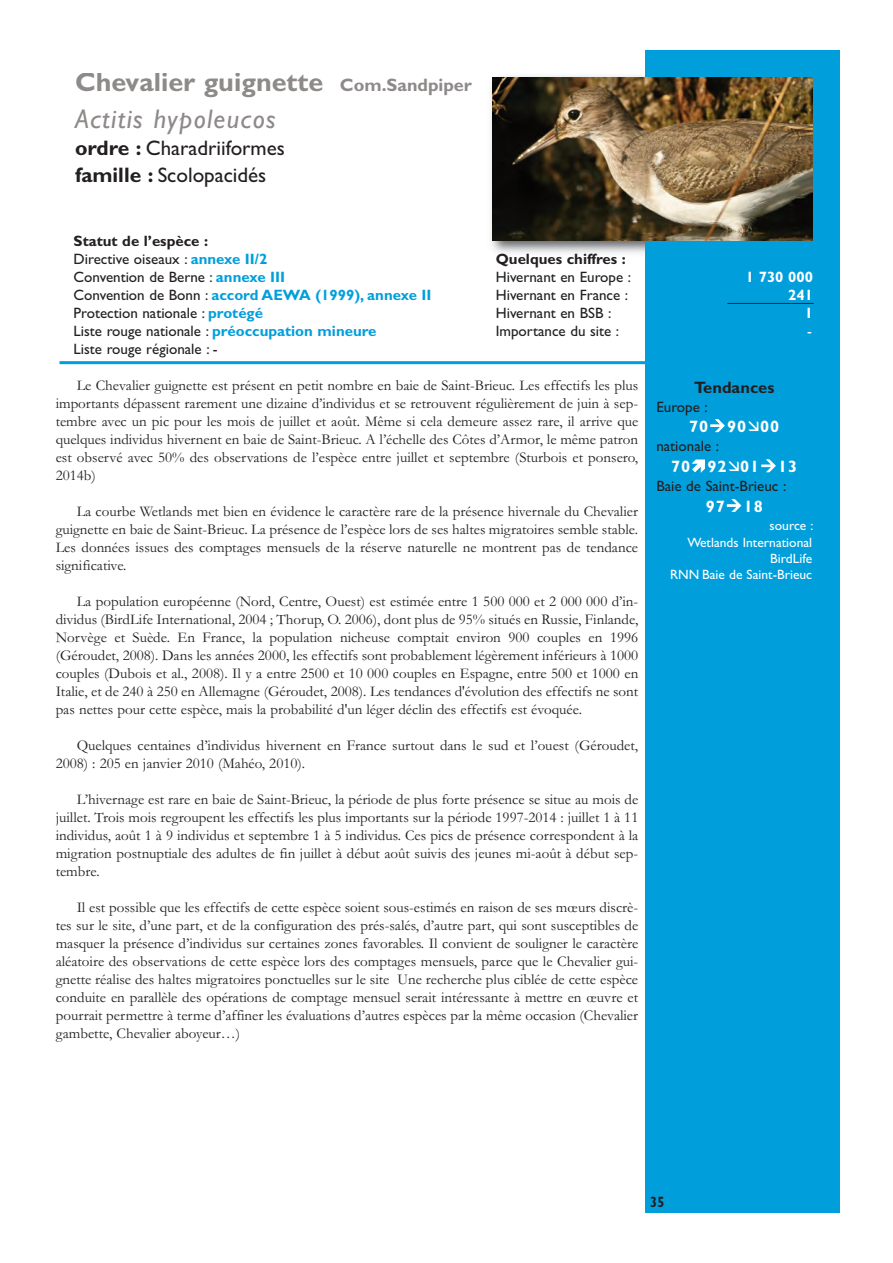
<style>
.page{position:relative;width:893px;height:1263px;background:#fff}
.page>*{position:absolute;margin:0;border:0;box-sizing:border-box;transform-origin:0 0}
.t1{font:700 27px/37.5px "Gill Sans";color:#8d8a89}
.t2{font:21px/27px "Gill Sans";color:#231f20}
.t3{font:700 16.5px "Gill Sans";letter-spacing:.055em;color:#fff}
.t4{font:700 16.5px "Gill Sans";color:#231f20}
.t5{font:15px/18px "Garamond";color:#231f20;text-align:justify}
.t6{font:15px/18px "Gill Sans";color:#231f20}
.t7{font:700 15px "Gill Sans";color:#231f20}
.t8{font:700 15px "Gill Sans";color:#fff}
.t9{font:700 15px "Gill Sans";color:#231f20;scale:.85 1}
.t10{font:15px "Gill Sans";color:#fff}
.t11{font:13.5px/16.2px "Gill Sans";color:#fff;text-align:right}
.s1{font-size:18px}
.s2{font-weight:400;font-style:italic}
.s3{font-weight:700}
.s4{font-weight:700;color:#009fdc}
</style>
<div class="page">
<div style="left:645px;top:50px;width:195px;height:1162px;background:#009fdc"></div>
<img style="left:491px;top:76px;width:322px;height:177px">
<img style="left:491px;top:76px;width:128px;height:148px">
<img style="left:492px;top:78px;width:320px;height:162px">
<hr style="left:60px;top:361px;width:779px;height:3px;background:#009fdc">
<hr style="left:727px;top:303px;width:87px;height:1px;background:#231f20">
<h1 class="t1" style="left:75px;top:63px;width:398px">Chevalier guignette <span class="s1">Com.Sandpiper<br></span><span class="s2">Actitis hypoleucos</span></h1>
<h2 class="t2" style="left:75px;top:134px;width:211px"><span class="s3">ordre :</span> Charadriiformes <span class="s3">famille :</span> Scolopacidés</h2>
<p class="t6" style="left:74px;top:232px;width:360px"><span class="s3">Statut de l’espèce :<br></span>Directive oiseaux : <span class="s4">annexe II/2<br></span>Convention de Berne : <span class="s4">annexe III<br></span>Convention de Bonn : <span class="s4">accord AEWA (1999), annexe II </span>Protection nationale : <span class="s4">protégé<br></span>Liste rouge nationale : <span class="s4">préoccupation mineure<br></span>Liste rouge régionale : -</p>
<p class="t7" style="left:496px;top:250px;width:132px">Quelques chiffres :</p>
<p class="t6" style="left:496px;top:268px;width:137px">Hivernant en Europe :</p>
<p class="t8" style="left:746px;top:268px;width:69px">1 730 000</p>
<p class="t6" style="left:496px;top:286px;width:134px">Hivernant en France :</p>
<p class="t8" style="left:788px;top:286px;width:26px">241</p>
<p class="t6" style="left:496px;top:304px;width:117px">Hivernant en BSB :</p>
<p class="t8" style="left:805px;top:304px;width:10px">1</p>
<p class="t6" style="left:496px;top:322px;width:125px">Importance du site :</p>
<p class="t10" style="left:807px;top:322px;width:6px">-</p>
<p class="t5" style="left:56px;top:375px;width:584px;text-indent:21px">Le Chevalier guignette est présent en petit nombre en baie de Saint-Brieuc. Les effectifs les plus importants dépassent rarement une dizaine d’individus et se retrouvent régulièrement de juin à sep&shy;tembre avec un pic pour les mois de juillet et août. Même si cela demeure assez rare, il arrive que quelques individus hivernent en baie de Saint-Brieuc. A l’échelle des Côtes d’Armor, le même patron est observé avec 50% des observations de l’espèce entre juillet et septembre (Sturbois et ponsero, 2014b)</p>
<p class="t5" style="left:56px;top:501px;width:584px;text-indent:21px">La courbe Wetlands met bien en évidence le caractère rare de la présence hivernale du Chevalier guignette en baie de Saint-Brieuc. La présence de l’espèce lors de ses haltes migratoires semble stable.<br>Les données issues des comptages mensuels de la réserve naturelle ne montrent pas de tendance significative.</p>
<p class="t5" style="left:56px;top:591px;width:584px;text-indent:21px">La population européenne (Nord, Centre, Ouest) est estimée entre 1 500 000 et 2 000 000 d’in&shy;dividus (BirdLife International, 2004 ; Thorup, O. 2006), dont plus de 95% situés en Russie, Finlande, Norvège et Suède. En France, la population nicheuse comptait environ 900 couples en 1996 (Géroudet, 2008). Dans les années 2000, les effectifs sont probablement légèrement inférieurs à 1000 couples (Dubois et al., 2008). Il y a entre 2500 et 10 000 couples en Espagne, entre 500 et 1000 en Italie, et de 240 à 250 en Allemagne (Géroudet, 2008). Les tendances d'évolution des effectifs ne sont pas nettes pour cette espèce, mais la probabilité d'un léger déclin des effectifs est évoquée.</p>
<p class="t5" style="left:56px;top:735px;width:584px;text-indent:21px">Quelques centaines d’individus hivernent en France surtout dans le sud et l’ouest (Géroudet,<br>2008) : 205 en janvier 2010 (Mahéo, 2010).</p>
<p class="t5" style="left:56px;top:789px;width:584px;text-indent:21px">L’hivernage est rare en baie de Saint-Brieuc, la période de plus forte présence se situe au mois de juillet. Trois mois regroupent les effectifs les plus importants sur la période 1997-2014 : juillet 1 à 11 individus, août 1 à 9 individus et septembre 1 à 5 individus. Ces pics de présence correspondent à la migration postnuptiale des adultes de fin juillet à début août suivis des jeunes mi-août à début sep&shy;tembre.</p>
<p class="t5" style="left:56px;top:897px;width:584px;text-indent:21px">Il est possible que les effectifs de cette espèce soient sous-estimés en raison de ses mœurs discrè&shy;tes sur le site, d’une part, et de la configuration des prés-salés, d’autre part, qui sont susceptibles de masquer la présence d’individus sur certaines zones favorables. Il convient de souligner le caractère aléatoire des observations de cette espèce lors des comptages mensuels, parce que le Chevalier gui&shy;gnette réalise des haltes migratoires ponctuelles sur le site Une recherche plus ciblée de cette espèce conduite en parallèle des opérations de comptage mensuel serait intéressante à mettre en œuvre et pourrait permettre à terme d’affiner les évaluations d’autres espèces par la même occasion (Chevalier gambette, Chevalier aboyeur…)</p>
<p class="t4" style="left:694px;top:377px;width:82px">Tendances</p>
<p class="t6" style="left:656px;top:397px;width:53px">Europe :</p>
<p class="t3" style="left:689px;top:417px;width:91px">70→90 00</p>
<p class="t6" style="left:656px;top:437px;width:64px">nationale :</p>
<p class="t3" style="left:671px;top:457px;width:128px">70 92 01→13</p>
<p class="t6" style="left:656px;top:477px;width:132px">Baie de Saint-Brieuc :</p>
<p class="t3" style="left:706px;top:497px;width:59px">97→18</p>
<p class="t11" style="left:670px;top:518px;width:145px">source :<br>Wetlands International<br>BirdLife<br>RNN Baie de Saint-Brieuc</p>
<p class="t9" style="left:650px;top:1193px;width:18px">35</p>
</div>
